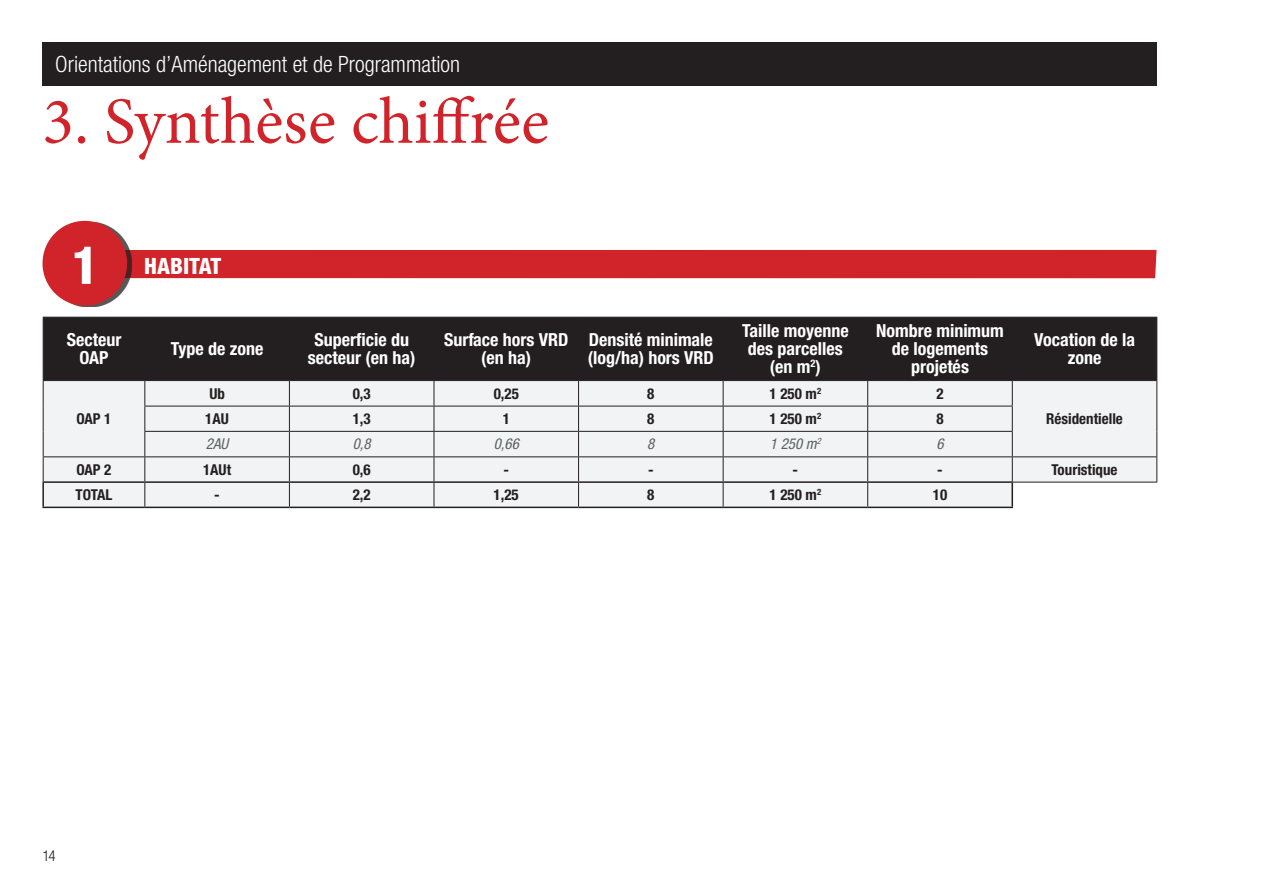
<style>
.page{position:relative;width:1263px;height:893px;background:#fff}
.page>*{position:absolute;margin:0;border:0;box-sizing:border-box;transform-origin:0 0}
.t1{font:66px "Minion Pro";color:#d1232a}
.t2{font:800 condensed 52.5px "Helvetica Neue LT Std";color:#fff}
.t3{font:300 condensed 22.5px "Helvetica Neue LT Std";color:#fff}
.t4{font:800 condensed 22.5px "Helvetica Neue LT Std";color:#fff}
.t5{font:700 condensed 18px/18px "Helvetica Neue LT Std";color:#fff;text-align:center}
.t6{font:700 condensed 15px "Helvetica Neue LT Std";color:#231f20}
.t7{font:italic condensed 15px "Helvetica Neue LT Std";color:#5b6162}
.t8{font:300 condensed 15px "Helvetica Neue LT Std";color:#231f20}
.t9{font:700 condensed 8.7px "Helvetica Neue LT Std";color:#231f20}
</style>
<div class="page">
<div style="left:43px;top:43px;width:1114px;height:43px;background:#231f20"></div>
<div style="left:131px;top:250px;width:1025px;height:28px;background:#d1232a"></div>
<div style="left:47px;top:222px;width:84px;height:85px;background:#231f20;opacity:.75"></div>
<div style="left:43px;top:221px;width:84px;height:85px;background:#d1232a;border-radius:50%"></div>
<div style="left:44px;top:318px;width:1112px;height:62px;background:#231f20"></div>
<div style="left:44px;top:381px;width:1112px;height:126px;background:#f2f3f4"></div>
<div style="left:1012px;top:482px;width:145px;height:25px;background:#fff"></div>
<hr style="left:43px;top:317px;width:102px;height:1px;background:#231f20">
<hr style="left:43px;top:318px;width:1px;height:62px;background:#231f20">
<hr style="left:145px;top:317px;width:144px;height:1px;background:#231f20">
<hr style="left:144px;top:318px;width:1px;height:62px;background:#231f20">
<hr style="left:289px;top:317px;width:145px;height:1px;background:#231f20">
<hr style="left:289px;top:318px;width:1px;height:62px;background:#231f20">
<hr style="left:434px;top:317px;width:145px;height:1px;background:#231f20">
<hr style="left:434px;top:318px;width:1px;height:62px;background:#231f20">
<hr style="left:579px;top:317px;width:144px;height:1px;background:#231f20">
<hr style="left:578px;top:318px;width:1px;height:62px;background:#231f20">
<hr style="left:723px;top:317px;width:145px;height:1px;background:#231f20">
<hr style="left:723px;top:318px;width:1px;height:62px;background:#231f20">
<hr style="left:868px;top:317px;width:144px;height:1px;background:#231f20">
<hr style="left:867px;top:318px;width:1px;height:62px;background:#231f20">
<hr style="left:1012px;top:317px;width:145px;height:1px;background:#231f20">
<hr style="left:1012px;top:318px;width:1px;height:62px;background:#231f20">
<hr style="left:1156px;top:318px;width:1px;height:62px;background:#231f20">
<hr style="left:43px;top:380px;width:102px;height:1px;background:#231f20">
<hr style="left:145px;top:380px;width:144px;height:1px;background:#231f20">
<hr style="left:289px;top:380px;width:145px;height:1px;background:#231f20">
<hr style="left:434px;top:380px;width:145px;height:1px;background:#231f20">
<hr style="left:579px;top:380px;width:144px;height:1px;background:#231f20">
<hr style="left:723px;top:380px;width:145px;height:1px;background:#231f20">
<hr style="left:868px;top:380px;width:144px;height:1px;background:#231f20">
<hr style="left:144px;top:406px;width:145px;height:1px;background:#231f20">
<hr style="left:289px;top:406px;width:145px;height:1px;background:#231f20">
<hr style="left:434px;top:406px;width:145px;height:1px;background:#231f20">
<hr style="left:579px;top:406px;width:144px;height:1px;background:#231f20">
<hr style="left:723px;top:406px;width:145px;height:1px;background:#231f20">
<hr style="left:868px;top:406px;width:145px;height:1px;background:#231f20">
<hr style="left:144px;top:431px;width:145px;height:1px;background:#231f20">
<hr style="left:289px;top:431px;width:145px;height:1px;background:#231f20">
<hr style="left:434px;top:431px;width:145px;height:1px;background:#231f20">
<hr style="left:579px;top:431px;width:144px;height:1px;background:#231f20">
<hr style="left:723px;top:431px;width:145px;height:1px;background:#231f20">
<hr style="left:868px;top:431px;width:145px;height:1px;background:#231f20">
<hr style="left:43px;top:456px;width:102px;height:1px;background:#231f20">
<svg style="left:43px;top:381px;width:1px;height:100px"></svg>
<hr style="left:145px;top:456px;width:144px;height:1px;background:#231f20">
<hr style="left:289px;top:456px;width:145px;height:1px;background:#231f20">
<hr style="left:434px;top:456px;width:145px;height:1px;background:#231f20">
<hr style="left:579px;top:456px;width:144px;height:1px;background:#231f20">
<hr style="left:723px;top:456px;width:145px;height:1px;background:#231f20">
<svg style="left:144px;top:381px;width:1px;height:126px"></svg>
<svg style="left:289px;top:381px;width:1px;height:126px"></svg>
<svg style="left:434px;top:381px;width:1px;height:126px"></svg>
<svg style="left:578px;top:381px;width:1px;height:126px"></svg>
<svg style="left:723px;top:381px;width:1px;height:126px"></svg>
<hr style="left:868px;top:456px;width:144px;height:1px;background:#231f20">
<svg style="left:867px;top:381px;width:1px;height:126px"></svg>
<hr style="left:1012px;top:380px;width:145px;height:1px;background:#231f20">
<hr style="left:42px;top:481px;width:103px;height:2px;background:#231f20">
<hr style="left:42px;top:483px;width:2px;height:24px;background:#231f20">
<hr style="left:42px;top:507px;width:103px;height:1px;background:#231f20">
<hr style="left:145px;top:481px;width:144px;height:2px;background:#231f20">
<hr style="left:289px;top:481px;width:145px;height:2px;background:#231f20">
<hr style="left:434px;top:481px;width:145px;height:2px;background:#231f20">
<hr style="left:579px;top:481px;width:144px;height:2px;background:#231f20">
<hr style="left:723px;top:481px;width:145px;height:2px;background:#231f20">
<hr style="left:868px;top:481px;width:144px;height:2px;background:#231f20">
<hr style="left:1011px;top:482px;width:2px;height:25px;background:#231f20">
<hr style="left:145px;top:507px;width:144px;height:1px;background:#231f20">
<hr style="left:289px;top:507px;width:145px;height:1px;background:#231f20">
<hr style="left:434px;top:507px;width:145px;height:1px;background:#231f20">
<hr style="left:579px;top:507px;width:144px;height:1px;background:#231f20">
<hr style="left:723px;top:507px;width:145px;height:1px;background:#231f20">
<hr style="left:868px;top:507px;width:145px;height:1px;background:#231f20">
<hr style="left:1012px;top:456px;width:145px;height:1px;background:#231f20">
<svg style="left:1012px;top:381px;width:1px;height:101px"></svg>
<svg style="left:1156px;top:381px;width:1px;height:101px"></svg>
<hr style="left:1012px;top:482px;width:145px;height:1px;background:#231f20">
<p class="t3" style="left:55px;top:51px;width:406px">Orientations d’Aménagement et de Programmation</p>
<h1 class="t1" style="left:42px;top:77px;width:508px">3. Synthèse chiffrée</h1>
<h2 class="t2" style="left:71px;top:233px;width:29px">1</h2>
<p class="t4" style="left:144px;top:253px;width:79px">habitat</p>
<p class="t5" style="left:67px;top:331px;width:56px">Secteur<br>OA P</p>
<p class="t5" style="left:171px;top:340px;width:94px">Type de zone</p>
<p class="t5" style="left:308px;top:331px;width:109px">Superficie du secteur (en ha)</p>
<p class="t5" style="left:481px;top:331px;width:78px;text-align:left;text-indent:-37px">Surface hors VRD (en ha)</p>
<p class="t5" style="left:588px;top:331px;width:127px;text-align:left">Densité minimale (log/ha) hors VRD</p>
<p class="t5" style="left:742px;top:322px;width:108px">Taille moyenne des parcelles (en m<sup>2</sup>)</p>
<p class="t5" style="left:876px;top:322px;width:129px">Nombre minimum de logements projetés</p>
<p class="t5" style="left:1034px;top:331px;width:102px">Vocation de la zone</p>
<p class="t6" style="left:77px;top:410px;width:36px">OA P 1</p>
<p class="t6" style="left:209px;top:384px;width:17px">Ub</p>
<p class="t6" style="left:353px;top:384px;width:19px">0,3</p>
<p class="t6" style="left:494px;top:384px;width:27px">0,25</p>
<p class="t6" style="left:647px;top:384px;width:9px">8</p>
<p class="t6" style="left:770px;top:384px;width:53px">1 250 m<sup>2</sup></p>
<p class="t6" style="left:936px;top:384px;width:9px">2</p>
<p class="t6" style="left:205px;top:410px;width:25px">1AU</p>
<p class="t6" style="left:353px;top:410px;width:19px">1,3</p>
<p class="t6" style="left:503px;top:410px;width:9px">1</p>
<p class="t6" style="left:647px;top:410px;width:9px">8</p>
<p class="t6" style="left:770px;top:410px;width:49px">1 250 m</p>
<p class="t6" style="left:1046px;top:410px;width:78px">Résidentielle</p>
<p class="t9" style="left:817px;top:411px;width:6px">2</p>
<p class="t6" style="left:936px;top:410px;width:9px">8</p>
<p class="t7" style="left:206px;top:435px;width:24px">2AU</p>
<p class="t7" style="left:353px;top:435px;width:19px">0,8</p>
<p class="t7" style="left:494px;top:435px;width:27px">0,66</p>
<p class="t7" style="left:647px;top:435px;width:9px">8</p>
<p class="t7" style="left:770px;top:435px;width:53px">1 250 m<sup>2</sup></p>
<p class="t7" style="left:936px;top:435px;width:9px">6</p>
<p class="t6" style="left:77px;top:460px;width:36px">OA P 2</p>
<p class="t6" style="left:203px;top:460px;width:30px">1AUt</p>
<p class="t6" style="left:353px;top:460px;width:19px">0,6</p>
<p class="t6" style="left:503px;top:460px;width:7px">-</p>
<p class="t6" style="left:648px;top:460px;width:7px">-</p>
<p class="t6" style="left:793px;top:460px;width:7px">-</p>
<p class="t6" style="left:937px;top:460px;width:7px">-</p>
<p class="t6" style="left:1051px;top:460px;width:68px">Touristique</p>
<p class="t6" style="left:76px;top:486px;width:5px">TOTA</p>
<p class="t6" style="left:105px;top:486px;width:8px">L</p>
<p class="t6" style="left:214px;top:486px;width:7px">-</p>
<p class="t6" style="left:353px;top:486px;width:19px">2,2</p>
<p class="t6" style="left:494px;top:486px;width:27px">1,25</p>
<p class="t6" style="left:647px;top:486px;width:9px">8</p>
<p class="t6" style="left:770px;top:486px;width:53px">1 250 m<sup>2</sup></p>
<p class="t6" style="left:933px;top:486px;width:16px">10</p>
<p class="t8" style="left:43px;top:847px;width:15px">14</p>
</div>
